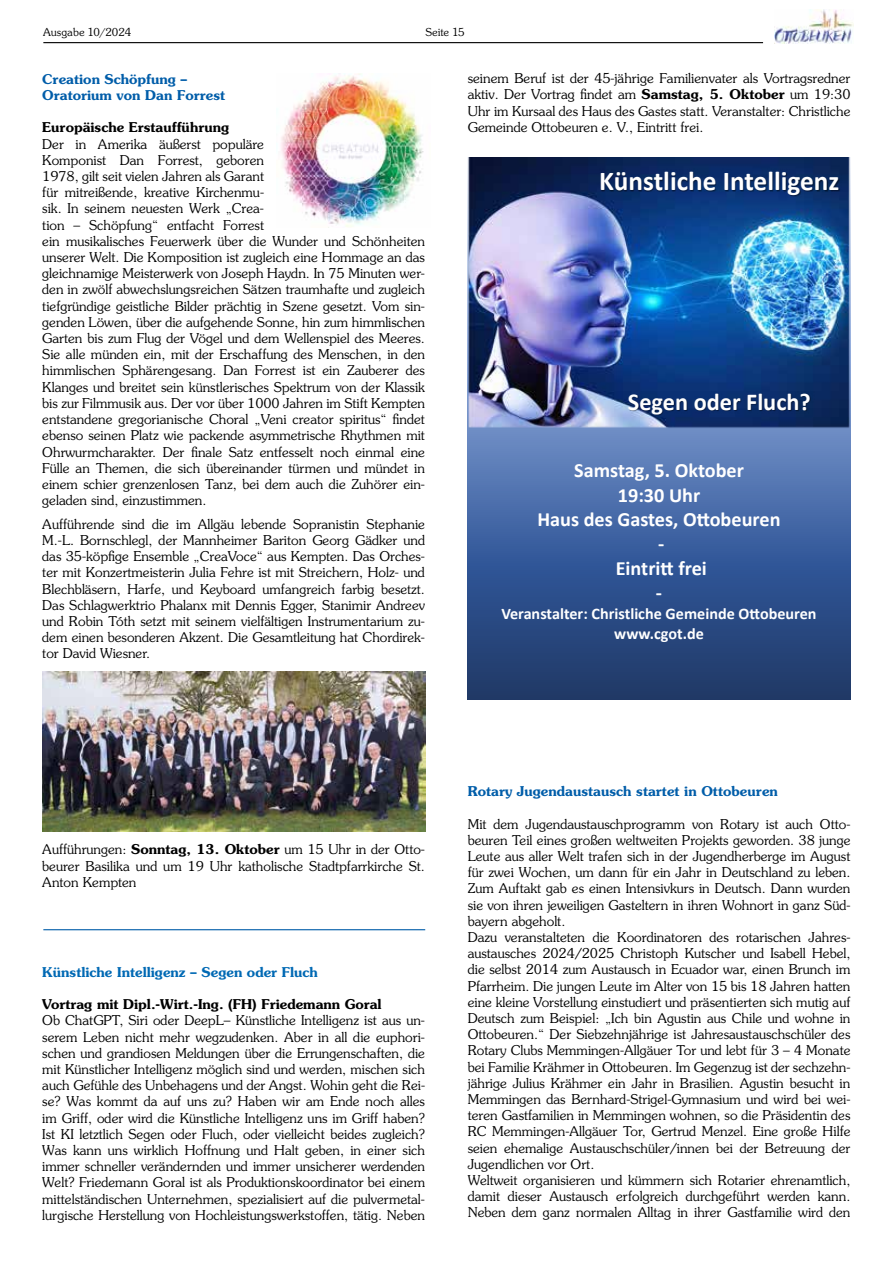
<style>
.page{position:relative;width:893px;height:1263px;background:#fff}
.page>*{position:absolute;margin:0;border:0;box-sizing:border-box;transform-origin:0 0}
.t1{font:700 27.3px "Calibri";color:#fff}
.t2{font:700 24.3px "Calibri";color:#fff}
.t3{font:700 20.25px/24.3px "Calibri";color:#fff;text-align:center}
.t4{font:700 16.2px/19.5px "Calibri";color:#fff;text-align:center}
.t5{font:300 13.5px/16.2px "Souvenir Std";color:#000;text-align:justify}
.t6{font:600 13.5px/16.2px "Souvenir Std";color:#005da9}
.t7{font:600 13.5px "Souvenir Std";color:#000}
.t8{font:600 13.5px "Souvenir Std";color:#0069b4}
.t9{font:300 12px "Souvenir EF";color:#000}
.s1{font-weight:600}
</style>
<div class="page">
<img style="left:774px;top:10px;width:79px;height:33px">
<hr style="left:43px;top:42px;width:720px;height:1px;background:#000">
<img style="left:281px;top:74px;width:143px;height:154px">
<img style="left:43px;top:671px;width:382px;height:160px">
<svg style="left:468px;top:428px;width:382px;height:271px;background:#3b5c96"></svg>
<img style="left:468px;top:157px;width:382px;height:271px">
<img style="left:583px;top:157px;width:267px;height:59px">
<img style="left:613px;top:380px;width:214px;height:52px">
<hr style="left:43px;top:929px;width:382px;height:1px;background:#005da9">
<p class="t9" style="left:43px;top:25px;width:90px">Ausgabe 10/2024</p>
<p class="t9" style="left:425px;top:25px;width:41px">Seite 15</p>
<p class="t6" style="left:42px;top:71px;width:185px">Creation Schöpfung –<br>Oratorium von Dan Forrest</p>
<p class="t7" style="left:42px;top:119px;width:188px">Europäische Erstaufführung</p>
<p class="t5" style="left:42px;top:136px;width:384px;text-align:left">Der in Amerika äußerst populäre<br>Komponist Dan Forrest, geboren<br>1978, gilt seit vielen Jahren als Garant<br>für mitreißende, kreative Kirchenmu-<br>sik. In seinem neuesten Werk „Crea-<br>tion – Schöpfung“ entfacht Forrest<br>ein musikalisches Feuerwerk über die Wunder und Schönheiten unserer Welt. Die Komposition ist zugleich eine Hommage an das gleichnamige Meisterwerk von Joseph Haydn. In 75 Minuten wer&shy;den in zwölf abwechslungsreichen Sätzen traumhafte und zugleich tiefgründige geistliche Bilder prächtig in Szene gesetzt. Vom sin&shy;genden Löwen, über die aufgehende Sonne, hin zum himmlischen Garten bis zum Flug der Vögel und dem Wellenspiel des Meeres.<br>Sie alle münden ein, mit der Erschaffung des Menschen, in den himmlischen Sphärengesang. Dan Forrest ist ein Zauberer des Klanges und breitet sein künstlerisches Spektrum von der Klassik bis zur Filmmusik aus. Der vor über 1000 Jahren im Stift Kempten entstandene gregorianische Choral „Veni creator spiritus“ findet ebenso seinen Platz wie packende asymmetrische Rhythmen mit Ohrwurmcharakter. Der finale Satz entfesselt noch einmal eine Fülle an Themen, die sich übereinander türmen und mündet in einem schier grenzenlosen Tanz, bei dem auch die Zuhörer ein&shy;geladen sind, einzustimmen.</p>
<p class="t5" style="left:42px;top:516px;width:384px">Aufführende sind die im Allgäu lebende Sopranistin Stephanie M.-L. Bornschlegl, der Mannheimer Bariton Georg Gädker und das 35-köpfige Ensemble „CreaVoce“ aus Kempten. Das Orches&shy;ter mit Konzertmeisterin Julia Fehre ist mit Streichern, Holz- und Blechbläsern, Harfe, und Keyboard umfangreich farbig besetzt.<br>Das Schlagwerktrio Phalanx mit Dennis Egger, Stanimir Andreev und Robin Tóth setzt mit seinem vielfältigen Instrumentarium zu&shy;dem einen besonderen Akzent. Die Gesamtleitung hat Chordirek&shy;tor David Wiesner.</p>
<p class="t5" style="left:468px;top:70px;width:384px">seinem Beruf ist der 45-jährige Familienvater als Vortragsredner aktiv. Der Vortrag findet am <span class="s1">Samstag, 5. Oktober</span> um 19:30<br>Uhr im Kursaal des Haus des Gastes statt. Veranstalter: Christliche Gemeinde Ottobeuren e. V., Eintritt frei.</p>
<h1 class="t1" style="left:599px;top:162px;width:242px">Künstliche Intelligenz</h1>
<h2 class="t2" style="left:628px;top:385px;width:184px">Segen oder Fluch?</h2>
<h3 class="t3" style="left:537px;top:458px;width:244px">Samstag, 5. Oktober<br>19:30 Uhr<br>Haus des Gastes, O&lt;obeuren -<br>Eintri&lt; frei<br>-</h3>
<p class="t4" style="left:501px;top:604px;width:317px">Veranstalter: Christliche Gemeinde O3obeuren www.cgot.de</p>
<p class="t5" style="left:42px;top:841px;width:384px">Aufführungen: <span class="s1">Sonntag, 13. Oktober</span> um 15 Uhr in der Otto&shy;beurer Basilika und um 19 Uhr katholische Stadtpfarrkirche St.<br>Anton Kempten</p>
<p class="t8" style="left:42px;top:963px;width:277px">Künstliche Intelligenz – Segen oder Fluch</p>
<p class="t7" style="left:42px;top:996px;width:341px">Vortrag mit Dipl.-Wirt.-Ing. (FH) Friedemann Goral</p>
<p class="t5" style="left:42px;top:1012px;width:384px">Ob ChatGPT, Siri oder DeepL– Künstliche Intelligenz ist aus un&shy;serem Leben nicht mehr wegzudenken. Aber in all die euphori&shy;schen und grandiosen Meldungen über die Errungenschaften, die mit Künstlicher Intelligenz möglich sind und werden, mischen sich auch Gefühle des Unbehagens und der Angst. Wohin geht die Rei&shy;se? Was kommt da auf uns zu? Haben wir am Ende noch alles im Griff, oder wird die Künstliche Intelligenz uns im Griff haben?<br>Ist KI letztlich Segen oder Fluch, oder vielleicht beides zugleich?<br>Was kann uns wirklich Hoffnung und Halt geben, in einer sich immer schneller verändernden und immer unsicherer werdenden Welt? Friedemann Goral ist als Produktionskoordinator bei einem mittelständischen Unternehmen, spezialisiert auf die pulvermetal&shy;lurgische Herstellung von Hochleistungswerkstoffen, tätig. Neben</p>
<p class="t6" style="left:468px;top:783px;width:312px">Rotary Jugendaustausch startet in Ottobeuren</p>
<p class="t5" style="left:468px;top:816px;width:384px;text-align:left">Mit dem Jugendaustauschprogramm von Rotary ist auch Otto&shy;beuren Teil eines großen weltweiten Projekts geworden. 38 junge Leute aus aller Welt trafen sich in der Jugendherberge im August für zwei Wochen, um dann für ein Jahr in Deutschland zu leben.<br>Zum Auftakt gab es einen Intensivkurs in Deutsch. Dann wurden sie von ihren jeweiligen Gasteltern in ihren Wohnort in ganz Süd&shy;bayern abgeholt.<br>Dazu veranstalteten die Koordinatoren des rotarischen Jahres&shy;austausches 2024/2025 Christoph Kutscher und Isabell Hebel, die selbst 2014 zum Austausch in Ecuador war, einen Brunch im Pfarrheim. Die jungen Leute im Alter von 15 bis 18 Jahren hatten eine kleine Vorstellung einstudiert und präsentierten sich mutig auf Deutsch zum Beispiel: „Ich bin Agustin aus Chile und wohne in Ottobeuren.“ Der Siebzehnjährige ist Jahresaustauschschüler des Rotary Clubs Memmingen-Allgäuer Tor und lebt für 3 – 4 Monate bei Familie Krähmer in Ottobeuren. Im Gegenzug ist der sechzehn&shy;jährige Julius Krähmer ein Jahr in Brasilien. Agustin besucht in Memmingen das Bernhard-Strigel-Gymnasium und wird bei wei&shy;teren Gastfamilien in Memmingen wohnen, so die Präsidentin des RC Memmingen-Allgäuer Tor, Gertrud Menzel. Eine große Hilfe seien ehemalige Austauschschüler/innen bei der Betreuung der Jugendlichen vor Ort.<br>Weltweit organisieren und kümmern sich Rotarier ehrenamtlich, damit dieser Austausch erfolgreich durchgeführt werden kann.<br>Neben dem ganz normalen Alltag in ihrer Gastfamilie wird den</p>
</div>
